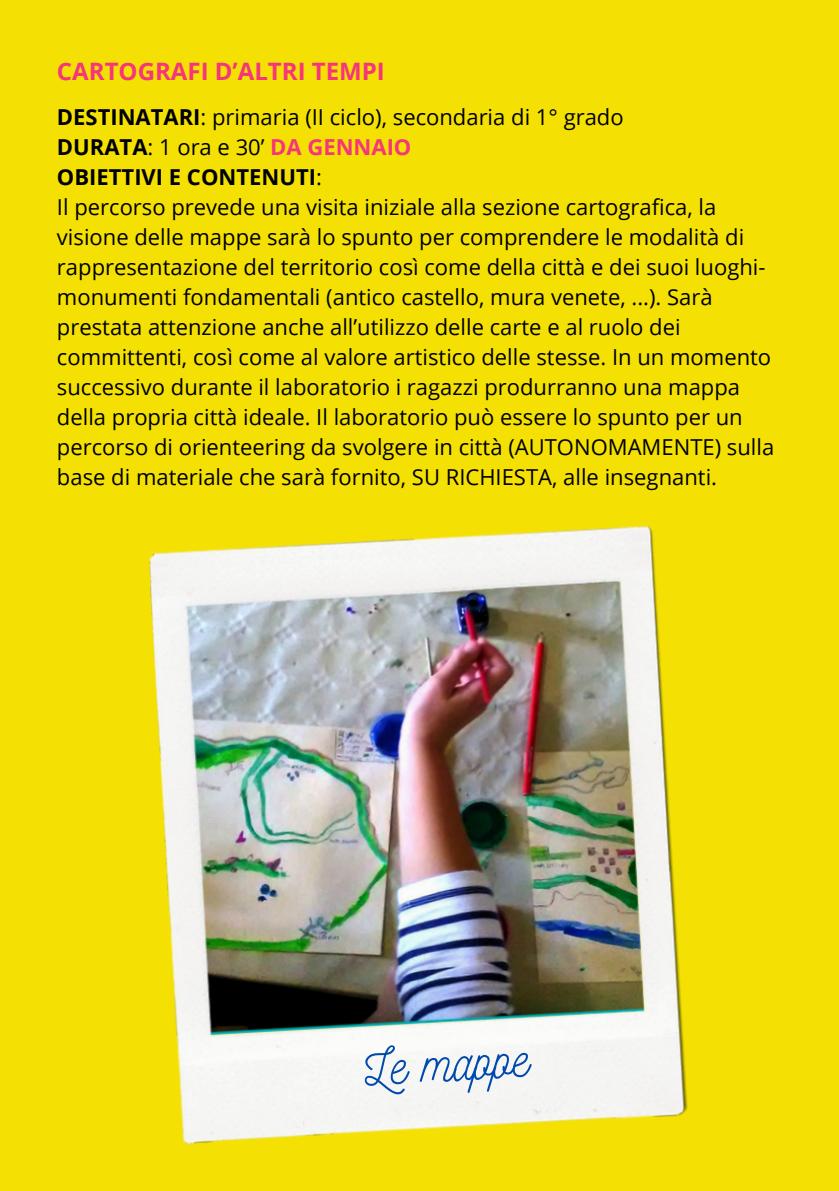
<style>
.page{position:relative;width:839px;height:1191px;background:#fff}
.page>*{position:absolute;margin:0;border:0;box-sizing:border-box;transform-origin:0 0}
.t1{font:51px "Harmonie";color:#004aad}
.t2{font:700 24px "Open Sans";color:#f6357b}
.t3{font:22px/30px "Open Sans";color:#000}
.s1{font-weight:700}
.s2{font-weight:700;color:#f6357b}
</style>
<div class="page">
<div style="left:0;top:0;width:838px;height:1191px;background:#f4e103"></div>
<img style="left:149px;top:525px;width:539px;height:620px">
<p class="t2" style="left:57px;top:55px;width:329px">CARTOGRAFI D’ALTRI TEMPI</p>
<p class="t3" style="left:57px;top:101px;width:718px"><span class="s1">DESTINATARI</span>: primaria (II ciclo), secondaria di 1° grado<br><span class="s1">DURATA</span>: 1 ora e 30’ <span class="s2">DA GENNAIO<br></span><span class="s1">OBIETTIVI E CONTENUTI</span>:<br>Il percorso prevede una visita iniziale alla sezione cartografica, la visione delle mappe sarà lo spunto per comprendere le modalità di rappresentazione del territorio così come della città e dei suoi luoghi&shy;monumenti fondamentali (antico castello, mura venete, ...). Sarà prestata attenzione anche all’utilizzo delle carte e al ruolo dei committenti, così come al valore artistico delle stesse. In un momento successivo durante il laboratorio i ragazzi produrranno una mappa della propria città ideale. Il laboratorio può essere lo spunto per un percorso di orienteering da svolgere in città (AUTONOMAMENTE) sulla base di materiale che sarà fornito, SU RICHIESTA, alle insegnanti.</p>
<h1 class="t1" style="left:363px;top:1053px;width:166px;rotate:-3deg">Le mappe</h1>
</div>
